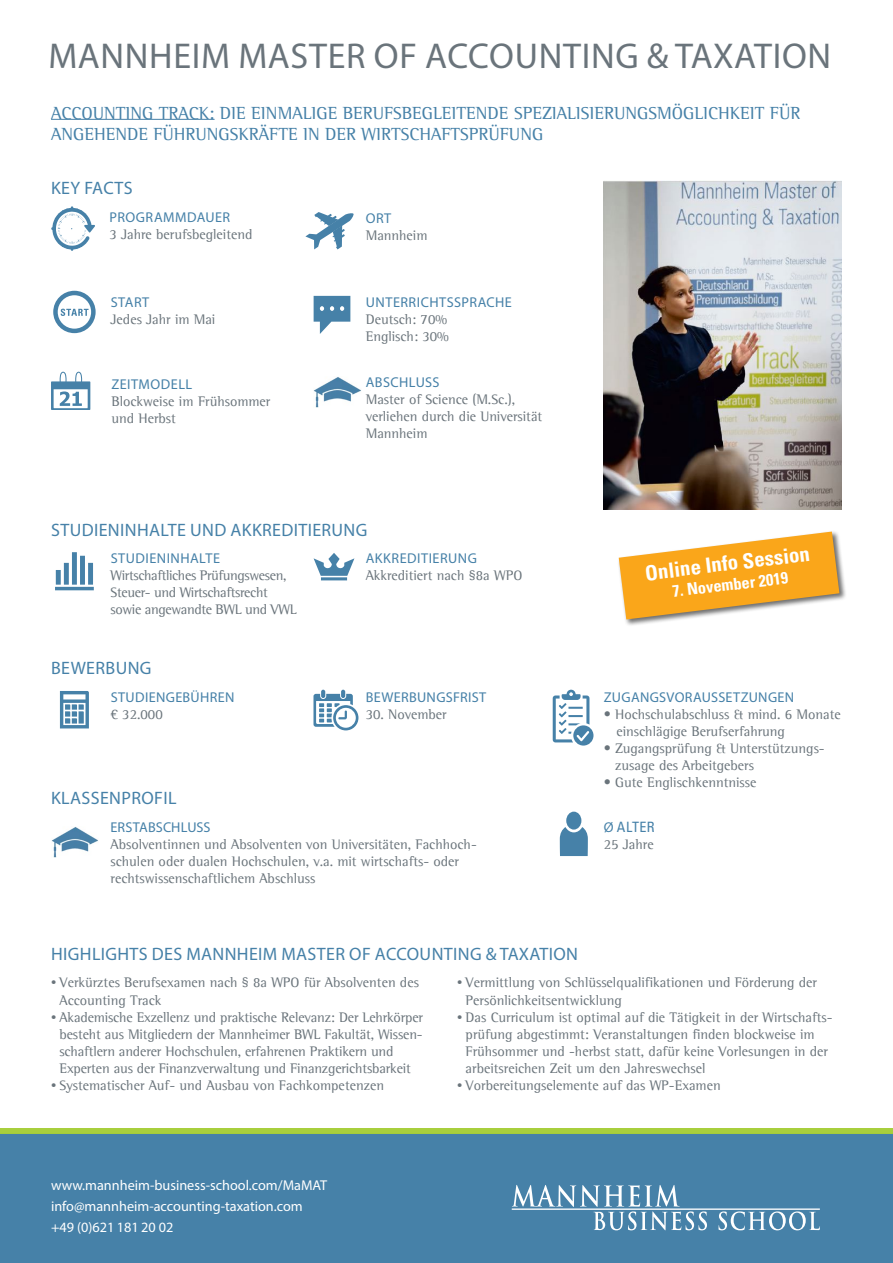
<style>
.page{position:relative;width:893px;height:1263px;background:#fff}
.page>*{position:absolute;margin:0;border:0;box-sizing:border-box;transform-origin:0 0}
.t1{font:36px "Myriad Pro";letter-spacing:.02em;color:#6a747b}
.t2{font:700 condensed 21px "Univers LT Std";color:#fff}
.t3{font:18px/21px "Agfa Rotis Semi Serif";color:#4681a8}
.t4{font:18px "Myriad Pro";letter-spacing:.02em;color:#4681a8}
.t5{font:700 condensed 16.5px "Univers LT Std";color:#fff}
.t6{font:14.25px/17.1px "Agfa Rotis Semi Serif";color:#6a747b}
.t7{font:14.25px "Myriad Pro";letter-spacing:.025em;color:#4681a8}
.t8{font:14.25px/21px "Myriad Pro";color:#fff}
.t9{font:14.25px/17.1px "Agfa Rotis Semi Serif";letter-spacing:-.025em;color:#6a747b}
.t10{font:14.25px "Myriad Pro";letter-spacing:.005em;color:#4681a8}
.t11{font:condensed 14.25px "Univers LT Std";letter-spacing:.025em;color:#4681a8}
.s1{font-family:"Myriad Pro";font-stretch:normal}
.s2{font-size:10.5px}
</style>
<div class="page">
<div style="left:0;top:1133px;width:893px;height:130px;background:#4681a8"></div>
<div style="left:0;top:1128px;width:893px;height:5px;background:#a6ce39"></div>
<hr style="left:512px;top:1208px;width:308px;height:2px;background:#fff">
<svg style="left:512px;top:1185px;width:195px;height:45px"></svg>
<svg style="left:718px;top:1211px;width:102px;height:19px"></svg>
<img style="left:313px;top:377px;width:48px;height:30px">
<img style="left:51px;top:827px;width:47px;height:30px">
<hr style="left:51px;top:119px;width:164px;height:1px;background:#4681a8">
<img style="left:604px;top:181px;width:238px;height:328px">
<div style="left:617px;top:530px;width:230px;height:97px;background:#000;opacity:.57"></div>
<svg style="left:619px;top:531px;width:220px;height:88px"></svg>
<svg style="left:51px;top:372px;width:39px;height:38px"></svg>
<svg style="left:305px;top:212px;width:49px;height:37px"></svg>
<svg style="left:53px;top:291px;width:43px;height:42px"></svg>
<svg style="left:51px;top:206px;width:44px;height:45px"></svg>
<svg style="left:55px;top:552px;width:39px;height:38px"></svg>
<svg style="left:314px;top:553px;width:40px;height:27px"></svg>
<svg style="left:313px;top:690px;width:45px;height:40px"></svg>
<svg style="left:553px;top:690px;width:40px;height:55px"></svg>
<svg style="left:60px;top:691px;width:29px;height:37px"></svg>
<svg style="left:314px;top:296px;width:36px;height:38px"></svg>
<svg style="left:560px;top:827px;width:28px;height:29px"></svg>
<div style="left:566px;top:812px;width:15px;height:17px;background:#4681a8;border-radius:50%"></div>
<h1 class="t1" style="left:48px;top:33px;width:784px">MANNHEIM MASTER OF ACCOUNTING &amp; TAXATION</h1>
<p class="t3" style="left:51px;top:102px;width:751px">ACCOUNTING TRACK: DIE EINMALIGE BERUFSBEGLEITENDE SPEZIALISIERUNGSMÖGLICHKEIT FÜR<br>ANGEHENDE FÜHRUNGSKRÄFTE IN DER WIRTSCHAFTSPRÜFUNG</p>
<p class="t4" style="left:51px;top:177px;width:83px">KEY FACTS</p>
<p class="t7" style="left:110px;top:209px;width:122px">PROGRAMMDAUER</p>
<p class="t6" style="left:109px;top:226px;width:145px">3 Jahre berufsbegleitend</p>
<p class="t7" style="left:111px;top:293px;width:40px">START</p>
<p class="t6" style="left:111px;top:311px;width:106px">Jedes Jahr im Mai</p>
<p class="t7" style="left:112px;top:375px;width:82px">ZEITMODELL</p>
<p class="t6" style="left:111px;top:392px;width:160px">Blockweise im Frühsommer und Herbst</p>
<p class="t7" style="left:366px;top:209px;width:27px">ORT</p>
<p class="t6" style="left:366px;top:226px;width:63px">Mannheim</p>
<p class="t7" style="left:366px;top:293px;width:148px">UNTERRICHTSSPRACHE</p>
<p class="t6" style="left:366px;top:310px;width:85px">Deutsch: 70%<br>Englisch: 30%</p>
<p class="t7" style="left:366px;top:373px;width:75px">ABSCHLUSS</p>
<p class="t6" style="left:366px;top:390px;width:178px">Master of Science (M.Sc.), verliehen durch die Universität<br>Mannheim</p>
<p class="t4" style="left:51px;top:519px;width:318px">STUDIENINHALTE UND AKKREDITIERUNG</p>
<p class="t7" style="left:111px;top:549px;width:111px">STUDIENINHALTE</p>
<p class="t9" style="left:111px;top:567px;width:188px">Wirtschaftliches Prüfungswesen,<br>Steuer- und Wirtschaftsrecht sowie angewandte BWL und VWL</p>
<p class="t4" style="left:51px;top:657px;width:102px">BEWERBUNG</p>
<p class="t7" style="left:111px;top:688px;width:125px">STUDIENGEBÜHREN</p>
<p class="t6" style="left:111px;top:705px;width:54px">€ 32.000</p>
<p class="t4" style="left:51px;top:787px;width:127px">KLASSENPROFIL</p>
<p class="t7" style="left:366px;top:549px;width:113px">AKKREDITIERUNG</p>
<p class="t6" style="left:366px;top:567px;width:158px">Akkreditiert nach §8a WPO</p>
<p class="t7" style="left:366px;top:688px;width:122px">BEWERBUNGSFRIST</p>
<p class="t6" style="left:366px;top:705px;width:83px">30. November</p>
<p class="t10" style="left:111px;top:818px;width:102px">ERSTABSCHLUSS</p>
<p class="t6" style="left:111px;top:836px;width:368px">Absolventinnen und Absolventen von Universitäten, Fachhoch&shy;schulen oder dualen Hochschulen, v.a. mit wirtschafts- oder rechtswissenschaftlichem Abschluss</p>
<h2 class="t2" style="left:644px;top:560px;width:167px;rotate:-7deg">Online Info Session</h2>
<p class="t5" style="left:671px;top:581px;width:118px;rotate:-7deg">7. November 2019</p>
<p class="t7" style="left:604px;top:688px;width:192px">ZUGANGSVORAUSSETZUNGEN</p>
<p class="t6" style="left:616px;top:705px;width:226px;text-indent:-13px">• Hochschulabschluss &amp; mind. 6 Monate einschlägige Berufserfahrung</p>
<p class="t6" style="left:615px;top:740px;width:211px;text-indent:-11px">• Zugangsprüfung &amp; Unterstützungs&shy;zusage des Arbeitgebers</p>
<p class="t6" style="left:604px;top:774px;width:154px">• Gute Englischkenntnisse</p>
<p class="t11" style="left:604px;top:818px;width:52px"><span class="s1">Ø</span> ALTER</p>
<p class="t6" style="left:604px;top:836px;width:51px">25 Jahre</p>
<p class="t4" style="left:51px;top:942px;width:528px">HIGHLIGHTS DES MANNHEIM MASTER OF ACCOUNTING &amp; TAXATION</p>
<p class="t6" style="left:60px;top:974px;width:361px;text-indent:-9px"><span class="s2">•</span> Verkürztes Berufsexamen nach § 8a WPO für Absolventen des<br>Accounting Track</p>
<p class="t6" style="left:60px;top:1008px;width:365px;text-indent:-9px"><span class="s2">•</span> Akademische Exzellenz und praktische Relevanz: Der Lehrkörper besteht aus Mitgliedern der Mannheimer BWL Fakultät, Wissen&shy;schaftlern anderer Hochschulen, erfahrenen Praktikern und Experten aus der Finanzverwaltung und Finanzgerichtsbarkeit</p>
<p class="t6" style="left:51px;top:1077px;width:335px"><span class="s2">•</span> Systematischer Auf- und Ausbau von Fachkompetenzen</p>
<p class="t6" style="left:466px;top:974px;width:353px;text-indent:-9px"><span class="s2">•</span> Vermittlung von Schlüsselqualifikationen und Förderung der<br>Persönlichkeitsentwicklung</p>
<p class="t6" style="left:466px;top:1008px;width:368px;text-indent:-9px"><span class="s2">•</span> Das Curriculum ist optimal auf die Tätigkeit in der Wirtschafts&shy;prüfung abgestimmt: Veranstaltungen finden blockweise im Frühsommer und -herbst statt, dafür keine Vorlesungen in der arbeitsreichen Zeit um den Jahreswechsel</p>
<p class="t6" style="left:457px;top:1077px;width:265px"><span class="s2">•</span> Vorbereitungselemente auf das WP-Examen</p>
<p class="t8" style="left:51px;top:1174px;width:278px">www.mannheim-business-school.com/MaMAT info@mannheim-accounting-taxation.com +49 (0)621 181 20 02</p>
</div>
